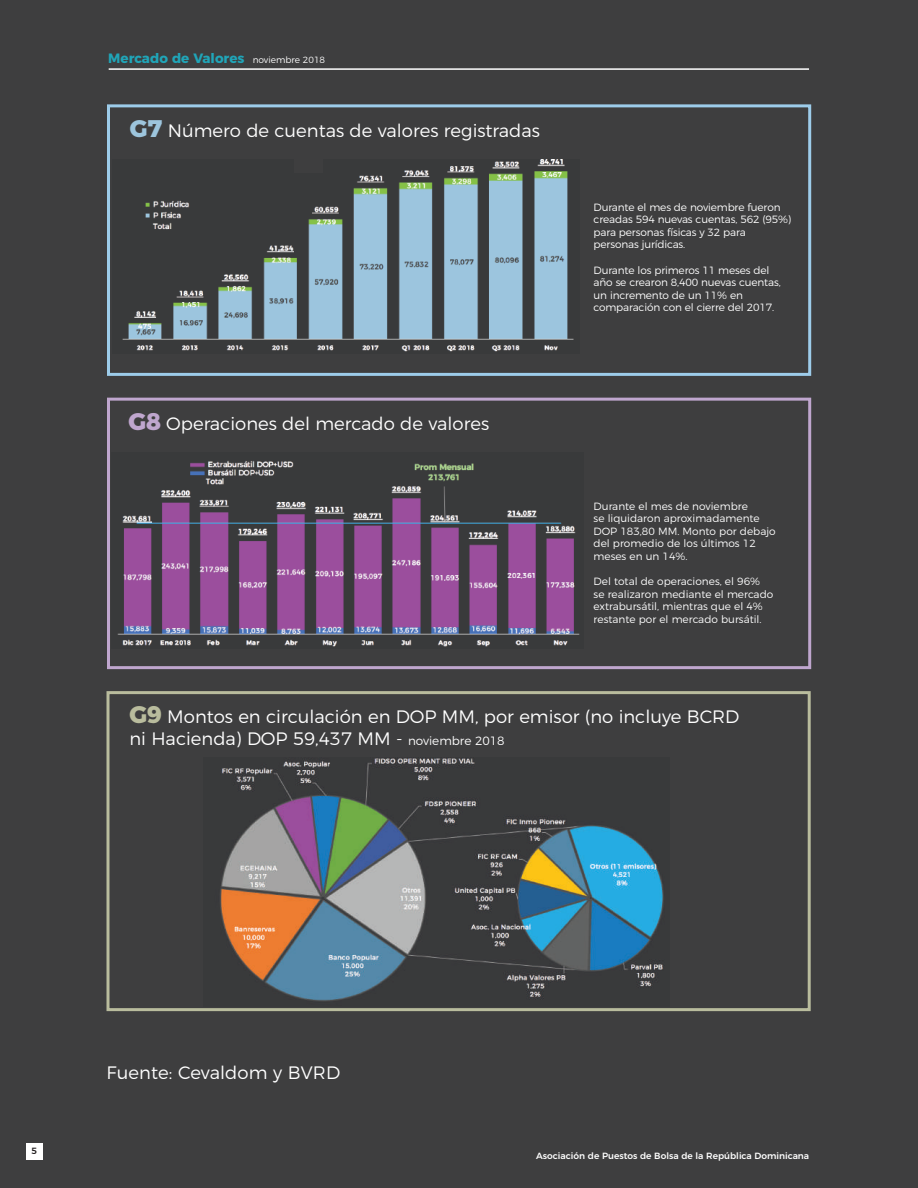
<style>
.page{position:relative;width:918px;height:1188px;background:#3e3e3f}
.page>*{position:absolute;margin:0;border:0;box-sizing:border-box;transform-origin:0 0}
.t1{font:300 18px/21.6px "Montserrat";color:#fff}
.t2{font:700 13.5px "Montserrat";color:#20a5b8}
.t3{font:300 10.5px/12.6px "Montserrat";letter-spacing:-.01em;color:#fff}
.t4{font:500 9px "Montserrat";color:#fff}
.t5{font:500 9px "Montserrat";color:#231f20}
.s1{font-weight:300;font-size:9px;color:#fff}
.s2{font-weight:800;font-size:24px;color:#9dc5dd}
.s3{font-weight:800;font-size:24px;color:#bfa6ce}
.s4{font-weight:800;font-size:24px;color:#b9bc9d}
.s5{font-size:12px}
</style>
<div class="page">
<img style="left:220px;top:758px;width:445px;height:243px">
<img style="left:117px;top:461px;width:463px;height:186px">
<div style="left:26px;top:1143px;width:17px;height:17px;background:#fff"></div>
<hr style="left:109px;top:68px;width:700px;height:2px;background:#fff">
<div style="left:106px;top:691px;width:705px;height:320px;border:3px solid #b9bc9d"></div>
<div style="left:107px;top:104px;width:704px;height:272px;border:3px solid #9dccea"></div>
<div style="left:107px;top:398px;width:704px;height:271px;border:3px solid #bfa6ce"></div>
<img style="left:122px;top:160px;width:452px;height:192px">
<div style="left:294px;top:151px;width:28px;height:22px;background:#3e3e3f"></div>
<p class="t2" style="left:108px;top:47px;width:218px">Mercado de Valores <span class="s1">noviembre 2018</span></p>
<h1 class="t1" style="left:130px;top:118px;width:412px"><span class="s2">G7</span> Número de cuentas de valores registradas</h1>
<h1 class="t1" style="left:128px;top:411px;width:362px"><span class="s3">G8</span> Operaciones del mercado de valores</h1>
<p class="t3" style="left:594px;top:200px;width:199px">Durante el mes de noviembre fueron creadas 594 nuevas cuentas, 562 (95%) para personas físicas y 32 para personas jurídicas.</p>
<p class="t3" style="left:594px;top:263px;width:189px">Durante los primeros 11 meses del año se crearon 8,400 nuevas cuentas, un incremento de un 11% en comparación con el cierre del 2017.</p>
<p class="t3" style="left:594px;top:499px;width:184px">Durante el mes de noviembre<br>se liquidaron aproximadamente<br>DOP 183,80 MM. Monto por debajo del promedio de los últimos 12 meses en un 14%.</p>
<p class="t3" style="left:594px;top:574px;width:181px">Del total de operaciones, el 96% se realizaron mediante el mercado extrabursátil, mientras que el 4% restante por el mercado bursátil.</p>
<h1 class="t1" style="left:129px;top:705px;width:612px"><span class="s4">G9</span> Montos en circulación en DOP MM, por emisor (no incluye BCRD ni Hacienda) DOP 59,437 MM - <span class="s5">noviembre 2018</span></h1>
<p class="t5" style="left:32px;top:1143px;width:7px">5</p>
<h1 class="t1" style="left:107px;top:1061px;width:235px">Fuente: Cevaldom y BVRD</h1>
<p class="t4" style="left:536px;top:1149px;width:275px">Asociación de Puestos de Bolsa de la República Dominicana</p>
</div>
